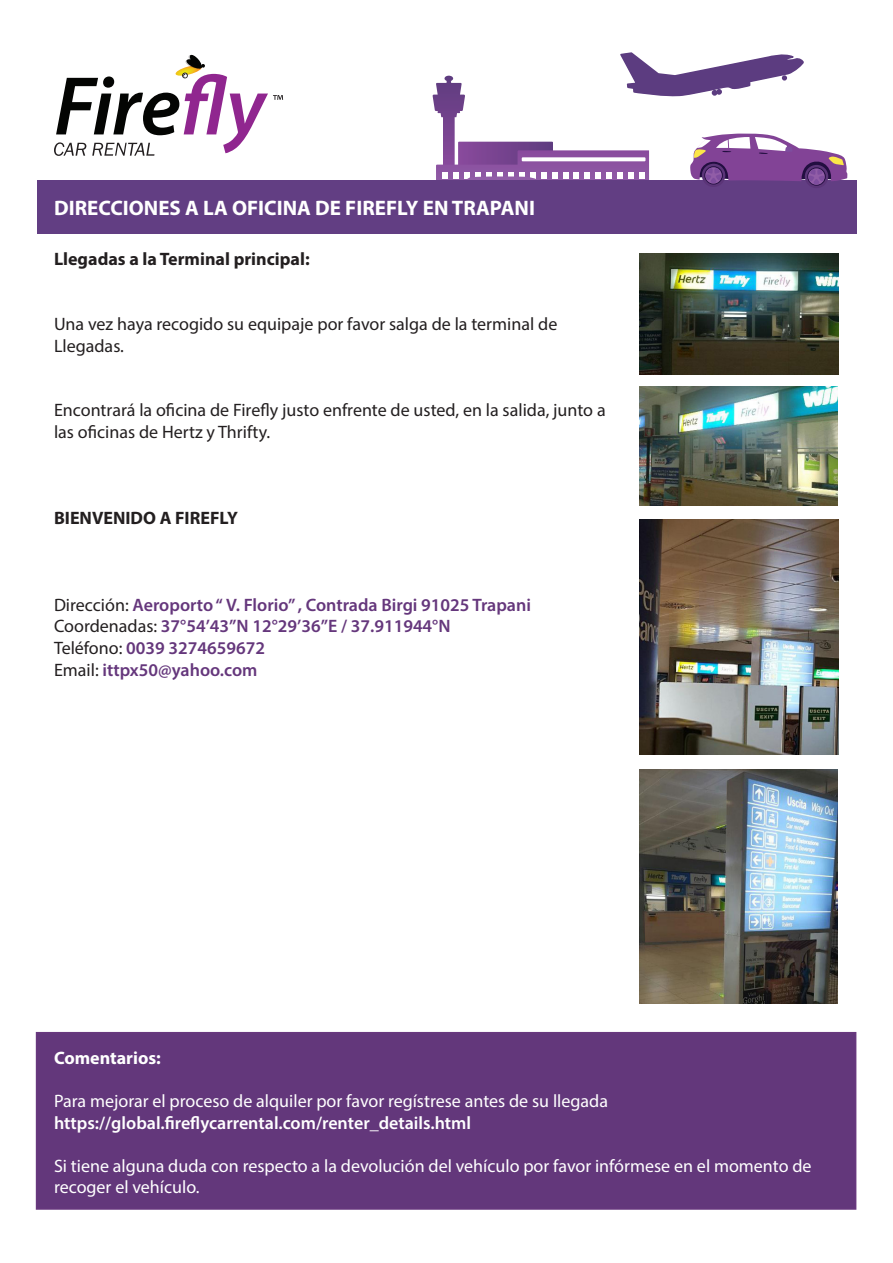
<style>
.page{position:relative;width:893px;height:1263px;background:#fff}
.page>*{position:absolute;margin:0;border:0;box-sizing:border-box;transform-origin:0 0}
.t1{font:700 21px "Myriad Pro";color:#fff}
.t2{font:18px/21.6px "Myriad Pro";color:#fff}
.t3{font:18px/21.6px "Myriad Pro";color:#231f20}
.t4{font:600 18px "Myriad Pro";color:#65377c}
.t5{font:700 18px "Myriad Pro";color:#231f20}
.t6{font:700 18px "Myriad Pro";color:#fff}
.s1{font-weight:400;color:#231f20}
.s2{font-weight:600}
</style>
<div class="page">
<div style="left:37px;top:181px;width:819px;height:53px;background:#623e83"></div>
<div style="left:702px;top:164px;width:23px;height:23px;background:#5b3578;border-radius:50%"></div>
<svg style="left:805px;top:165px;width:23px;height:23px"></svg>
<svg style="left:433px;top:52px;width:414px;height:133px"></svg>
<div style="left:36px;top:1032px;width:820px;height:178px;background:#63377b;border:2px solid #68387e"></div>
<img style="left:640px;top:253px;width:199px;height:121px">
<img style="left:640px;top:520px;width:199px;height:234px">
<img style="left:640px;top:386px;width:197px;height:120px">
<img style="left:640px;top:769px;width:197px;height:234px">
<svg style="left:54px;top:54px;width:229px;height:102px"></svg>
<p class="t1" style="left:54px;top:194px;width:482px">DIRECCIONES A LA OFICINA DE FIREFLY EN TRAPANI</p>
<p class="t5" style="left:54px;top:247px;width:257px">Llegadas a la Terminal principal:</p>
<p class="t3" style="left:54px;top:313px;width:505px">Una vez haya recogido su equipaje por favor salga de la terminal de<br>Llegadas.</p>
<p class="t3" style="left:54px;top:399px;width:553px">Encontrará la oficina de Firefly justo enfrente de usted, en la salida, junto a las oficinas de Hertz y Thrifty.</p>
<p class="t5" style="left:54px;top:506px;width:185px">BIENVENIDO A FIREFLY</p>
<p class="t4" style="left:54px;top:593px;width:478px"><span class="s1">Dirección:</span> Aeroporto “ V. Florio” , Contrada Birgi 91025 Trapani</p>
<p class="t4" style="left:54px;top:615px;width:398px"><span class="s1">Coordenadas:</span> 37°54’43”N 12°29’36”E / 37.911944°N</p>
<p class="t4" style="left:54px;top:636px;width:213px"><span class="s1">Teléfono:</span> 0039 3274659672</p>
<p class="t4" style="left:54px;top:658px;width:205px"><span class="s1">Email:</span> ittpx50@yahoo.com</p>
<p class="t6" style="left:54px;top:1046px;width:108px">Comentarios:</p>
<p class="t2" style="left:54px;top:1090px;width:556px">Para mejorar el proceso de alquiler por favor regístrese antes de su llegada <span class="s2">https://global.fireflycarrental.com/renter_details.html</span></p>
<p class="t2" style="left:54px;top:1155px;width:759px">Si tiene alguna duda con respecto a la devolución del vehículo por favor infórmese en el momento de recoger el vehículo.</p>
</div>
